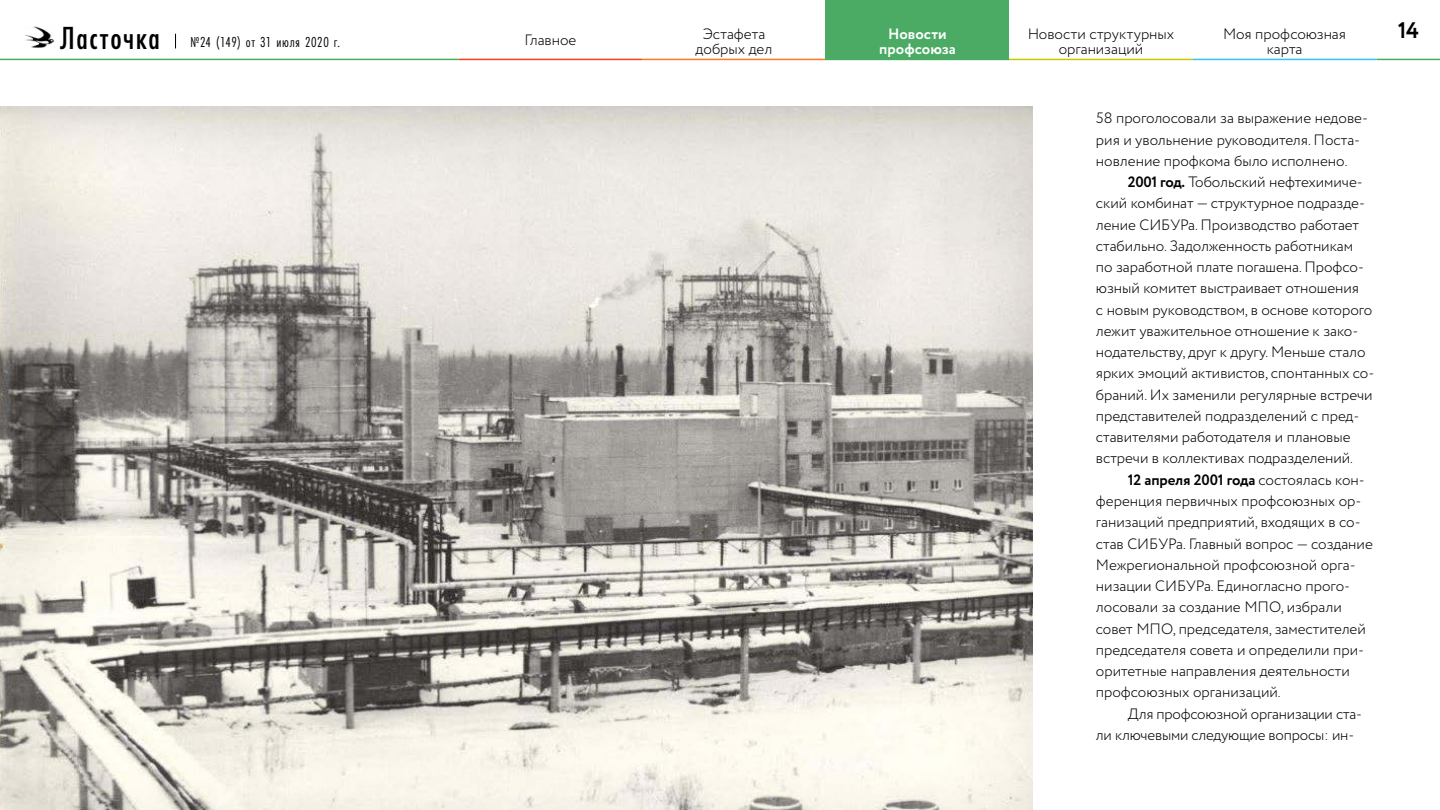
<style>
.page{position:relative;width:1440px;height:810px;background:#fff}
.page>*{position:absolute;margin:0;border:0;box-sizing:border-box;transform-origin:0 0}
.t1{font:700 22.5px "Circe";color:#000}
.t2{font:300 15px/21.2px "Circe";letter-spacing:-.005em;color:#000}
.t3{font:15px "Futura PT Cond";letter-spacing:.04em;color:#000}
.t4{font:700 15px/15px "Circe";color:#fff;text-align:center}
.s1{font-weight:500;font-size:33.22px}
.s2{font-weight:700}
</style>
<div class="page">
<svg style="left:175px;top:34px;width:1px;height:14px"></svg>
<img style="left:25px;top:26px;width:29px;height:22px">
<hr style="left:1009px;top:59px;width:184px;height:1px;background:#c8c800">
<hr style="left:1193px;top:59px;width:184px;height:1px;background:#37c3f5">
<hr style="left:642px;top:59px;width:184px;height:1px;background:#ff7828">
<hr style="left:1377px;top:59px;width:63px;height:1px;background:#4baa64">
<div style="left:826px;top:1px;width:183px;height:59px;background:#4baa64"></div>
<hr style="left:0;top:59px;width:459px;height:1px;background:#4baa64">
<hr style="left:459px;top:59px;width:183px;height:1px;background:#ff400d">
<img style="left:0;top:106px;width:1032px;height:704px">
<p class="t3" style="left:60px;top:33px;width:281px"><span class="s1">Ласточка</span> №24 (149) от 31 июля 2020 г.</p>
<p class="t2" style="left:1028px;top:23px;width:148px">Новости структурных</p>
<h1 class="t1" style="left:1398px;top:15px;width:22px">14</h1>
<p class="t2" style="left:696px;top:27px;width:78px;line-height:15px;text-align:center">Эстафета добрых дел</p>
<p class="t4" style="left:879px;top:27px;width:78px">Новости профсоюза</p>
<p class="t2" style="left:1223px;top:27px;width:124px;line-height:15px;text-align:center">Моя профсоюзная карта</p>
<p class="t2" style="left:524px;top:29px;width:54px">Главное</p>
<p class="t2" style="left:1059px;top:38px;width:86px">организаций</p>
<p class="t2" style="left:1096px;top:108px;width:274px">58 проголосовали за выражение недове&shy;рия и увольнение руководителя. Поста&shy;новление профкома было исполнено.</p>
<p class="t2" style="left:1096px;top:172px;width:280px;text-indent:32px"><span class="s2">2001 год.</span> Тобольский нефтехимиче&shy;ский комбинат — структурное подразде&shy;ление СИБУРа. Производство работает стабильно. Задолженность работникам<br>по заработной плате погашена. Профсо&shy;юзный комитет выстраивает отношения<br>с новым руководством, в основе которого лежит уважительное отношение к зако&shy;нодательству, друг к другу. Меньше стало ярких эмоций активистов, спонтанных со&shy;браний. Их заменили регулярные встречи представителей подразделений с пред&shy;ставителями работодателя и плановые встречи в коллективах подразделений.</p>
<p class="t2" style="left:1096px;top:469px;width:278px;text-indent:32px"><span class="s2">12 апреля 2001 года</span> состоялась кон&shy;ференция первичных профсоюзных ор&shy;ганизаций предприятий, входящих в со&shy;став СИБУРа. Главный вопрос — создание Межрегиональной профсоюзной орга&shy;низации СИБУРа. Единогласно прого&shy;лосовали за создание МПО, избрали совет МПО, председателя, заместителей председателя совета и определили при&shy;оритетные направления деятельности профсоюзных организаций.</p>
<p class="t2" style="left:1096px;top:703px;width:268px;text-indent:32px">Для профсоюзной организации ста&shy;ли ключевыми следующие вопросы: ин-</p>
</div>
